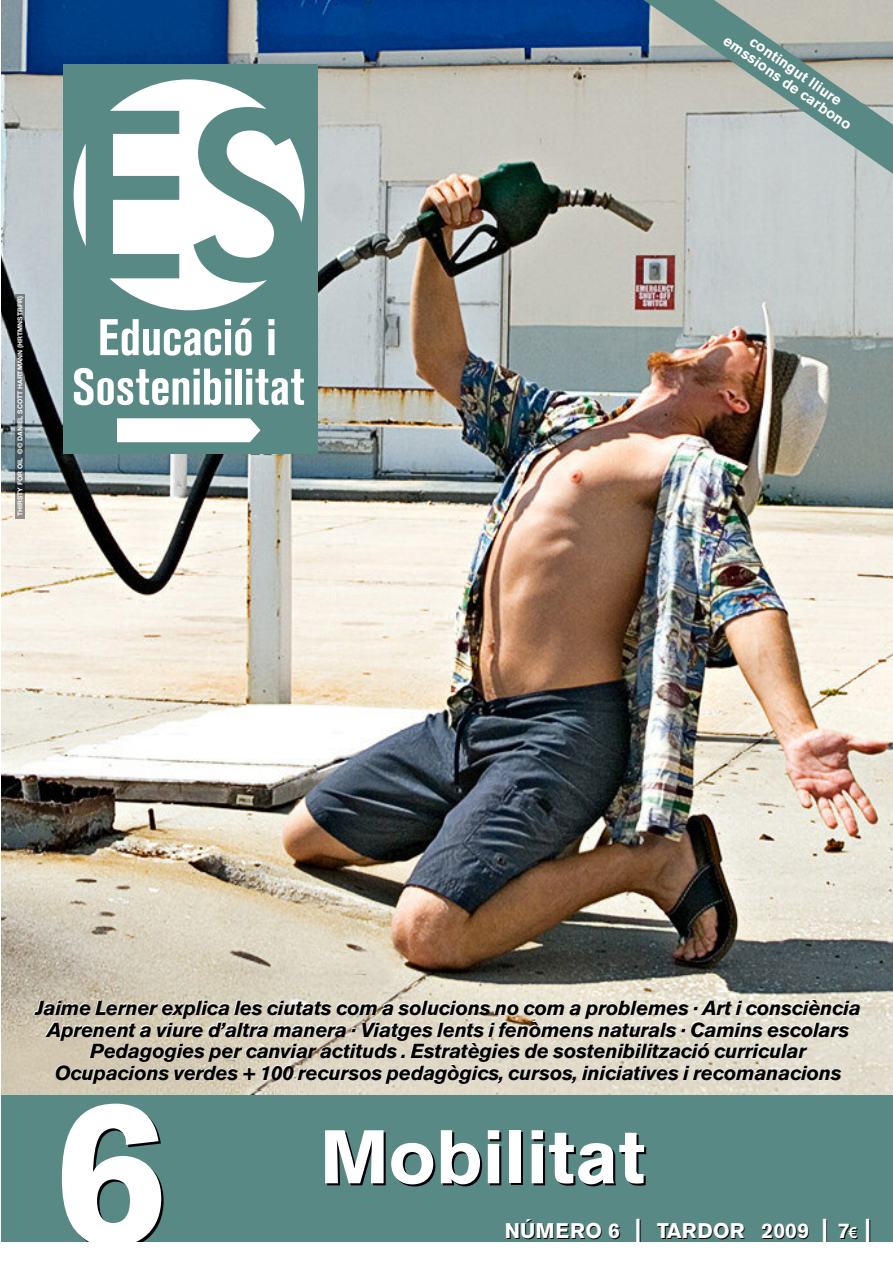
<style>
.page{position:relative;width:893px;height:1263px;background:#fff}
.page>*{position:absolute;margin:0;border:0;box-sizing:border-box;transform-origin:0 0}
.t1{font:700 204.3px "Akzidenz Grotesk BE";color:#fff}
.t2{font:700 75px "Akzidenz Grotesk BE";color:#fff}
.t3{font:700 21px "Akzidenz Grotesk BE";color:#fff}
.t4{font:italic 700 20.25px/21.8px "Akzidenz Grotesk BE";letter-spacing:-.015em;color:#000;text-align:center}
.t5{font:700 14.55px/14.7px "Akzidenz Grotesk BE";color:#fff;text-align:center}
.t6{font:700 6.75px "Helvetica Neue LT Std";color:#fff}
.s1{font-size:25.5px}
.s2{font-family:"Arial";font-size:15px}
</style>
<div class="page">
<img style="left:1px;top:0;width:892px;height:1095px">
<div style="left:64px;top:64px;width:254px;height:389px;background:#588985"></div>
<svg style="left:117px;top:418px;width:143px;height:24px;background:#f7f9f9"></svg>
<svg style="left:109px;top:79px;width:196px;height:231px"></svg>
<svg style="left:74px;top:143px;width:12px;height:103px"></svg>
<svg style="left:100px;top:318px;width:151px;height:38px"></svg>
<svg style="left:268px;top:319px;width:6px;height:36px"></svg>
<svg style="left:74px;top:368px;width:157px;height:37px"></svg>
<div style="left:236px;top:369px;width:6px;height:36px;background:#fff"></div>
<svg style="left:246px;top:369px;width:58px;height:36px"></svg>
<img style="left:16px;top:294px;width:8px;height:224px">
<svg style="left:589px;top:0;width:304px;height:207px;background:#a5b0af"></svg>
<div style="left:1px;top:1095px;width:892px;height:152px;background:#588985"></div>
<div style="left:1px;top:1242px;width:892px;height:21px;background:#fff"></div>
<img style="left:3px;top:987px;width:890px;height:103px">
<img style="left:4px;top:988px;width:889px;height:101px">
<img style="left:34px;top:1000px;width:154px;height:18px">
<img style="left:45px;top:1021px;width:157px;height:18px">
<img style="left:89px;top:1043px;width:125px;height:18px">
<img style="left:55px;top:1065px;width:145px;height:18px">
<p class="t6" style="left:18px;top:516px;width:222px;rotate:-90deg">THIRSTY FOR OIL ©© DANIEL SCOTT HARTMANN (HRTMNSTRFR)</p>
<p class="t5" style="left:737px;top:22px;width:154px;rotate:35deg">contingut lliure emssions de carbono</p>
<p class="t4" style="left:36px;top:998px;width:827px">Jaime Lerner explica les ciutats com a solucions no com a problemes · Art i consciència Aprenent a viure d’altra manera · Viatges lents i fenòmens naturals · Camins escolars Pedagogies per canviar actituds . Estratègies de sostenibilització curricular Ocupacions verdes + 100 recursos pedagògics, cursos, iniciatives i recomanacions</p>
<h1 class="t1" style="left:53px;top:1093px;width:116px">6</h1>
<h2 class="t2" style="left:320px;top:1127px;width:327px">Mobilitat</h2>
<p class="t3" style="left:505px;top:1222px;width:367px">NÚMERO 6 <span class="s1">|</span> TARDOR 2009 <span class="s1">|</span> 7<span class="s2">€</span> <span class="s1">|</span></p>
</div>
